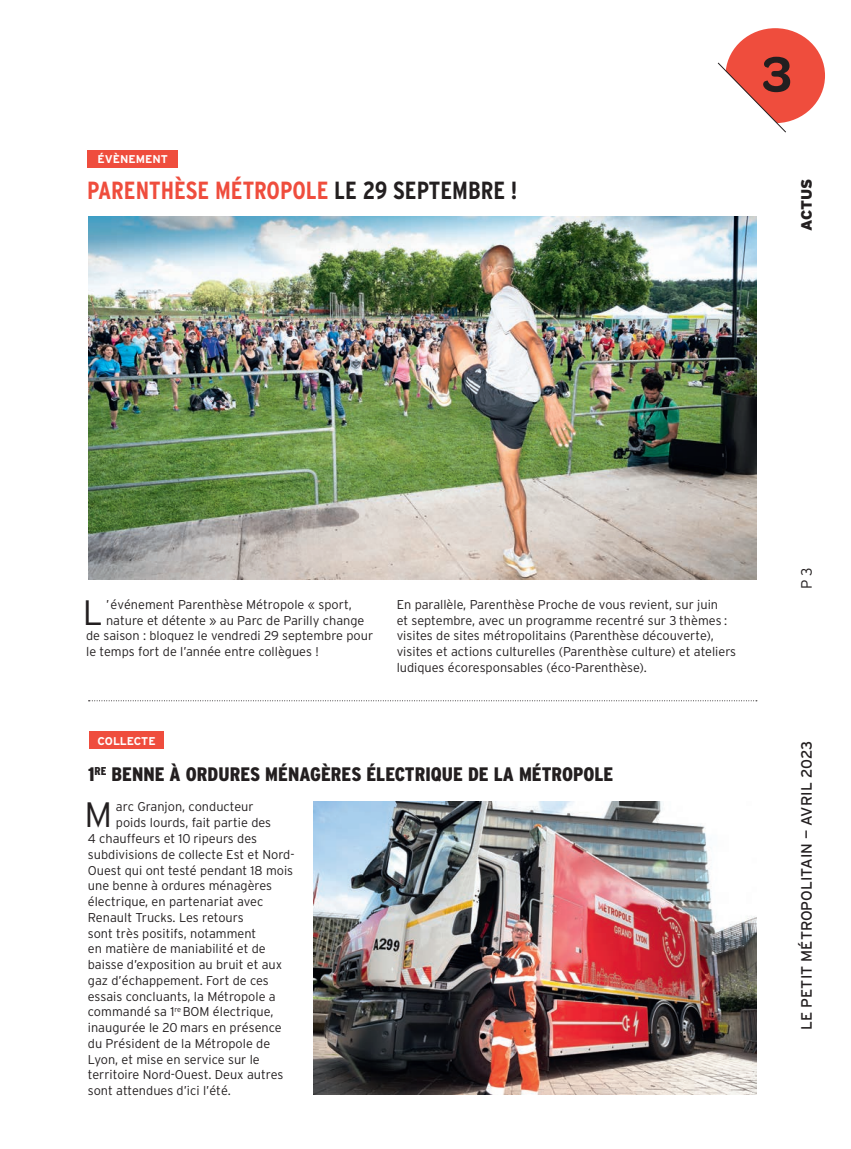
<style>
.page{position:relative;width:851px;height:1149px;background:#fff}
.page>*{position:absolute;margin:0;border:0;box-sizing:border-box;transform-origin:0 0}
.Texte_courant{font:600 52.5px "Omnes";color:#231f20}
.Texte_Encadré_niv2{font:300 35.25px "Interstate";color:#231f20}
.Titre_Encadré_niv2{font:700 24.75px "Interstate Condensed";color:#ef4d3d}
.Titre_Encadré_niv2-2{font:900 19.5px "Interstate Condensed";color:#231f20}
.t1{font:15px "Interstate";color:#231f20}
.t2{font:900 15px "Interstate";letter-spacing:-.005em;color:#231f20}
.t3{font:300 15px "Interstate";color:#231f20}
.Texte_Encadré_niv2-2{font:300 12.75px/15.8px "Interstate";color:#231f20}
.Titre_Encadré_niv2-3{font:700 11.25px "Interstate";color:#fff}
.s1{color:#231f20}
</style>
<div class="page">
<svg style="left:717px;top:28px;width:107px;height:105px"></svg>
<div style="left:87px;top:150px;width:91px;height:17px;background:#ef4d3d"></div>
<svg style="left:88px;top:700px;width:668px;height:1px"></svg>
<img style="left:88px;top:216px;width:668px;height:363px">
<div style="left:89px;top:731px;width:75px;height:17px;background:#ef4d3d"></div>
<img style="left:314px;top:801px;width:442px;height:293px">
<p class="Titre_Encadré_niv2-3" style="left:97px;top:153px;width:72px">ÉVÈNEMENT</p>
<p class="Titre_Encadré_niv2" style="left:87px;top:177px;width:432px">PARENTHÈSE MÉTROPOLE <span class="s1">LE 29 SEPTEMBRE !</span></p>
<p class="Texte_courant" style="left:762px;top:37px;width:31px">3</p>
<p class="t2" style="left:798px;top:231px;width:54px;rotate:-90deg">ACTUS</p>
<p class="Texte_Encadré_niv2" style="left:83px;top:592px;width:22px">L</p>
<p class="Texte_Encadré_niv2-2" style="left:106px;top:596px;width:247px">’événement Parenthèse Métropole « sport,</p>
<p class="Texte_Encadré_niv2-2" style="left:106px;top:612px;width:260px">nature et détente » au Parc de Parilly change</p>
<p class="Texte_Encadré_niv2-2" style="left:86px;top:627px;width:288px">de saison : bloquez le vendredi 29 septembre pour</p>
<p class="Texte_Encadré_niv2-2" style="left:86px;top:643px;width:234px">le temps fort de l’année entre collègues !</p>
<p class="Texte_Encadré_niv2-2" style="left:396px;top:596px;width:341px">En parallèle, Parenthèse Proche de vous revient, sur juin<br>et septembre, avec un programme recentré sur 3 thèmes : visites de sites métropolitains (Parenthèse découverte), visites et actions culturelles (Parenthèse culture) et ateliers ludiques écoresponsables (éco-Parenthèse).</p>
<p class="Titre_Encadré_niv2-3" style="left:98px;top:734px;width:60px">COLLECTE</p>
<p class="Titre_Encadré_niv2-2" style="left:88px;top:763px;width:526px">1<sup>RE</sup> BENNE À ORDURES MÉNAGÈRES ÉLECTRIQUE DE LA MÉTROPOLE</p>
<p class="Texte_Encadré_niv2" style="left:85px;top:794px;width:29px">M</p>
<p class="Texte_Encadré_niv2-2" style="left:116px;top:798px;width:139px">arc Granjon, conducteur</p>
<p class="Texte_Encadré_niv2-2" style="left:116px;top:814px;width:157px">poids lourds, fait partie des</p>
<p class="Texte_Encadré_niv2-2" style="left:88px;top:830px;width:171px">4 chauffeurs et 10 ripeurs des</p>
<p class="Texte_Encadré_niv2-2" style="left:88px;top:846px;width:208px">subdivisions de collecte Est et Nord-</p>
<p class="Texte_Encadré_niv2-2" style="left:88px;top:861px;width:207px">Ouest qui ont testé pendant 18 mois</p>
<p class="Texte_Encadré_niv2-2" style="left:88px;top:877px;width:186px">une benne à ordures ménagères</p>
<p class="Texte_Encadré_niv2-2" style="left:88px;top:893px;width:177px">électrique, en partenariat avec</p>
<p class="Texte_Encadré_niv2-2" style="left:88px;top:909px;width:157px">Renault Trucks. Les retours</p>
<p class="Texte_Encadré_niv2-2" style="left:88px;top:924px;width:170px">sont très positifs, notamment</p>
<p class="Texte_Encadré_niv2-2" style="left:88px;top:940px;width:179px">en matière de maniabilité et de</p>
<p class="Texte_Encadré_niv2-2" style="left:88px;top:956px;width:196px">baisse d’exposition au bruit et aux</p>
<p class="Texte_Encadré_niv2-2" style="left:88px;top:972px;width:182px">gaz d’échappement. Fort de ces</p>
<p class="Texte_Encadré_niv2-2" style="left:88px;top:987px;width:189px">essais concluants, la Métropole a</p>
<p class="Texte_Encadré_niv2-2" style="left:88px;top:1003px;width:187px">commandé sa 1<sup>re</sup> BOM électrique,</p>
<p class="Texte_Encadré_niv2-2" style="left:88px;top:1019px;width:195px">inaugurée le 20 mars en présence</p>
<p class="Texte_Encadré_niv2-2" style="left:88px;top:1035px;width:184px">du Président de la Métropole de</p>
<p class="Texte_Encadré_niv2-2" style="left:88px;top:1050px;width:173px">Lyon, et mise en service sur le</p>
<p class="Texte_Encadré_niv2-2" style="left:88px;top:1066px;width:197px">territoire Nord-Ouest. Deux autres</p>
<p class="Texte_Encadré_niv2-2" style="left:88px;top:1082px;width:145px">sont attendues d’ici l’été.</p>
<p class="t3" style="left:798px;top:588px;width:23px;rotate:-90deg">P 3</p>
<p class="t1" style="left:798px;top:1029px;width:290px;rotate:-90deg">LE PETIT MÉTROPOLITAIN — AVRIL 2023</p>
</div>
